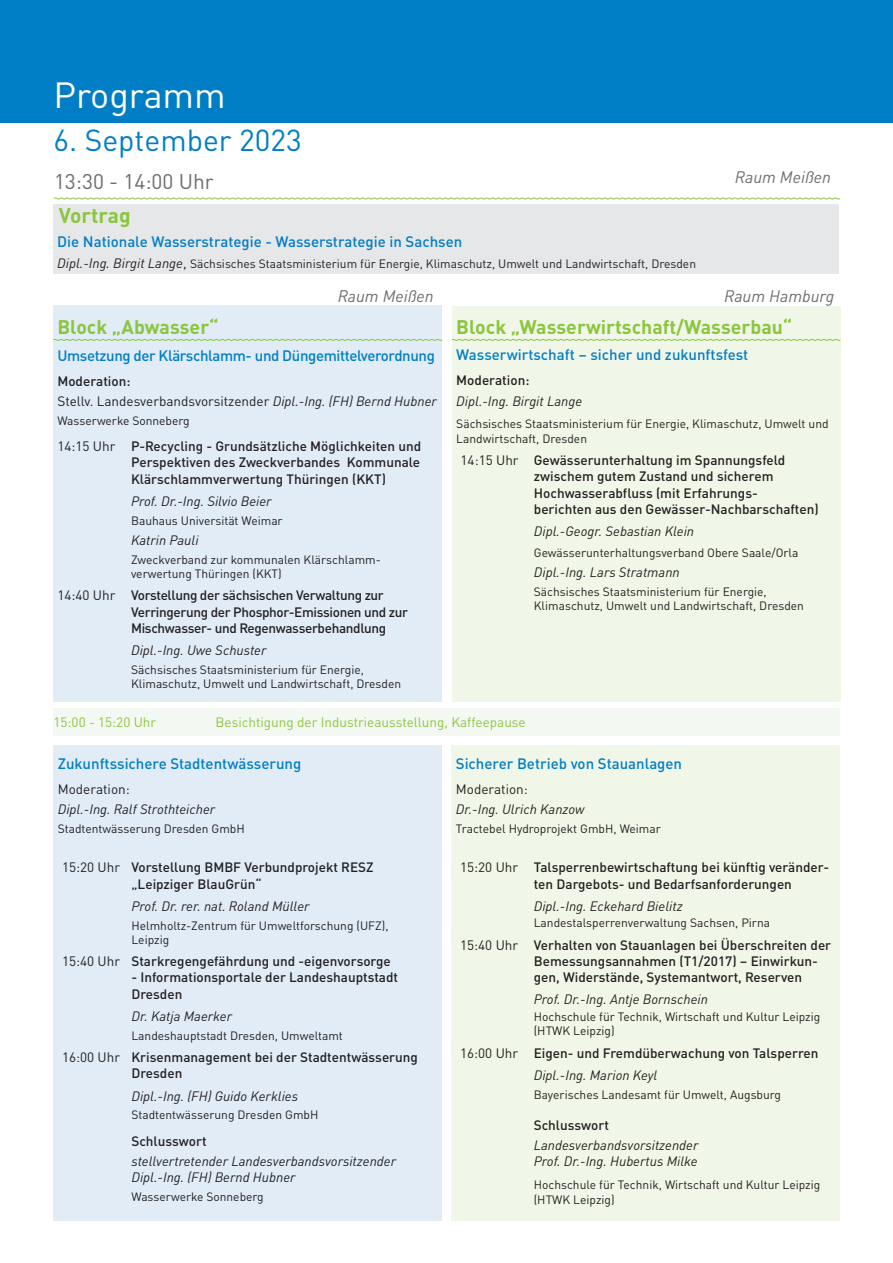
<style>
.page{position:relative;width:893px;height:1263px;background:#fff}
.page>*{position:absolute;margin:0;border:0;box-sizing:border-box;transform-origin:0 0}
.t1{font:36px "DINOT";color:#fff}
.t2{font:30px "DINOT";color:#007ec5}
.t3{font:21px "DINOT";color:#6c6d70}
.t4{font:700 21px "DINOT";color:#8bc63e}
.t5{font:700 19.5px "DINOT";color:#8bc63e}
.t6{font:italic 16.5px "DINOT";color:#6c6d70}
.t7{font:500 15px "DINOT";color:#007ec5}
.t8{font:500 15px "DINOT";letter-spacing:-.025em;color:#007ec5}
.t9{font:500 13.5px/16.2px "DINOT";color:#231f20}
.t10{font:italic 13.5px/16.2px "DINOT";color:#231f20}
.t11{font:500 13.5px/16.2px "DINOT";letter-spacing:-.025em;color:#231f20}
.t12{font:13.5px/20.4px "DINOT";color:#231f20}
.t13{font:13.5px "DINOT";color:#8bc63e}
.t14{font:12px/14.4px "DINOT";color:#231f20}
.s1{font-style:italic;font-size:13.5px}
.s2{font-size:13.5px}
.s3{font-weight:400}
.s4{font-weight:500}
.s5{font-style:italic}
.s6{font-weight:400;font-style:italic}
</style>
<div class="page">
<div style="left:54px;top:204px;width:785px;height:70px;background:#e6e7e9"></div>
<div style="left:0;top:0;width:893px;height:123px;background:#007ec5"></div>
<div style="left:452px;top:306px;width:388px;height:396px;background:#f1f7e8"></div>
<div style="left:53px;top:306px;width:389px;height:396px;background:#e1ecf7"></div>
<div style="left:54px;top:708px;width:786px;height:28px;background:#f3f9f2"></div>
<div style="left:452px;top:745px;width:388px;height:475px;background:#f1f7e8"></div>
<div style="left:54px;top:745px;width:388px;height:475px;background:#e1ecf7"></div>
<svg style="left:452px;top:339px;width:389px;height:2px"></svg>
<svg style="left:53px;top:339px;width:390px;height:2px"></svg>
<svg style="left:53px;top:197px;width:787px;height:3px"></svg>
<h1 class="t1" style="left:54px;top:68px;width:174px">Programm</h1>
<h2 class="t2" style="left:54px;top:117px;width:250px">6. September 2023</h2>
<h3 class="t3" style="left:54px;top:165px;width:161px">13:30 - 14:00 Uhr</h3>
<h3 class="t4" style="left:59px;top:199px;width:73px">Vortrag</h3>
<p class="t7" style="left:57px;top:230px;width:407px">Die Nationale Wasserstrategie - Wasserstrategie in Sachsen</p>
<p class="t14" style="left:57px;top:255px;width:640px"><span class="s1">Dipl.-Ing. Birgit Lange</span><span class="s2">,</span> Sächsisches Staatsministerium für Energie, Klimaschutz, Umwelt und Landwirtschaft, Dresden</p>
<h3 class="t6" style="left:735px;top:165px;width:98px">Raum Meißen</h3>
<h3 class="t6" style="left:338px;top:283px;width:98px">Raum Meißen</h3>
<h3 class="t6" style="left:724px;top:283px;width:112px">Raum Hamburg</h3>
<h3 class="t5" style="left:456px;top:312px;width:338px">Block „Wasserwirtschaft/Wasserbau“</h3>
<p class="t7" style="left:456px;top:343px;width:294px">Wasserwirtschaft – sicher und zukunftsfest</p>
<p class="t9" style="left:456px;top:371px;width:75px">Moderation:</p>
<p class="t10" style="left:456px;top:392px;width:127px">Dipl.-Ing. Birgit Lange</p>
<p class="t14" style="left:456px;top:416px;width:374px">Sächsisches Staatsministerium für Energie, Klimaschutz, Umwelt und<br>Landwirtschaft, Dresden</p>
<p class="t9" style="left:534px;top:451px;width:286px;text-indent:-73px"><span class="s3">14:15 Uhr</span> Gewässerunterhaltung im Spannungsfeld zwischem gutem Zustand und sicherem Hochwasserabfluss (mit Erfahrungs&shy;berichten aus den Gewässer-Nachbarschaften)</p>
<p class="t10" style="left:534px;top:522px;width:162px">Dipl.-Geogr. Sebastian Klein</p>
<p class="t14" style="left:534px;top:544px;width:266px">Gewässerunterhaltungsverband Obere Saale/Orla</p>
<p class="t10" style="left:534px;top:563px;width:147px">Dipl.-Ing. Lars Stratmann</p>
<p class="t14" style="left:534px;top:583px;width:272px">Sächsisches Staatsministerium für Energie,<br>Klimaschutz, Umwelt und Landwirtschaft, Dresden</p>
<h3 class="t5" style="left:57px;top:312px;width:163px">Block „Abwasser“</h3>
<p class="t8" style="left:57px;top:344px;width:379px">Umsetzung der Klärschlamm- und Düngemittelverordnung</p>
<p class="t12" style="left:57px;top:370px;width:381px"><span class="s4">Moderation:<br></span>Stellv. Landesverbandsvorsitzender <span class="s5">Dipl.-Ing. (FH) Bernd Hubner</span></p>
<p class="t14" style="left:57px;top:412px;width:134px">Wasserwerke Sonneberg</p>
<p class="t9" style="left:131px;top:437px;width:292px;text-align:justify;text-indent:-74px"><span class="s3">14:15 Uhr</span> P-Recycling - Grundsätzliche Möglichkeiten und Perspektiven des Zweckverbandes Kommunale Klärschlammverwertung Thüringen (KKT)</p>
<p class="t10" style="left:131px;top:492px;width:142px">Prof. Dr.-Ing. Silvio Beier</p>
<p class="t14" style="left:131px;top:512px;width:153px">Bauhaus Universität Weimar</p>
<p class="t10" style="left:131px;top:531px;width:69px">Katrin Pauli</p>
<p class="t14" style="left:131px;top:551px;width:251px">Zweckverband zur kommunalen Klärschlamm&shy;verwertung Thüringen (KKT)</p>
<p class="t11" style="left:131px;top:587px;width:279px;text-indent:-74px"><span class="s3">14:40 Uhr</span> Vorstellung der sächsischen Verwaltung zur<br>Verringerung der Phosphor-Emissionen und zur<br>Mischwasser- und Regenwasserbehandlung</p>
<p class="t10" style="left:131px;top:641px;width:137px">Dipl.-Ing. Uwe Schuster</p>
<p class="t14" style="left:131px;top:661px;width:272px">Sächsisches Staatsministerium für Energie,<br>Klimaschutz, Umwelt und Landwirtschaft, Dresden</p>
<p class="t13" style="left:54px;top:712px;width:104px">15:00 - 15:20 Uhr</p>
<p class="t13" style="left:216px;top:712px;width:312px">Besichtigung der Industrieausstellung, Kaffeepause</p>
<p class="t7" style="left:456px;top:752px;width:228px">Sicherer Betrieb von Stauanlagen</p>
<p class="t12" style="left:456px;top:778px;width:73px">Moderation:</p>
<p class="t10" style="left:456px;top:801px;width:130px">Dr.-Ing. Ulrich Kanzow</p>
<p class="t14" style="left:456px;top:821px;width:206px">Tractebel Hydroprojekt GmbH, Weimar</p>
<p class="t9" style="left:534px;top:858px;width:297px;text-indent:-74px"><span class="s3">15:20 Uhr</span> Talsperrenbewirtschaftung bei künftig veränder&shy;ten Dargebots- und Bedarfsanforderungen</p>
<p class="t10" style="left:534px;top:897px;width:150px">Dipl.-Ing. Eckehard Bielitz</p>
<p class="t14" style="left:534px;top:915px;width:238px">Landestalsperrenverwaltung Sachsen, Pirna</p>
<p class="t9" style="left:534px;top:936px;width:299px;text-indent:-74px"><span class="s3">15:40 Uhr</span> Verhalten von Stauanlagen bei Überschreiten der<br>Bemessungsannahmen (T1/2017) – Einwirkun&shy;gen, Widerstände, Systemantwort, Reserven</p>
<p class="t10" style="left:534px;top:991px;width:176px">Prof. Dr.-Ing. Antje Bornschein</p>
<p class="t14" style="left:534px;top:1009px;width:288px">Hochschule für Technik, Wirtschaft und Kultur Leipzig (HTWK Leipzig)</p>
<p class="t9" style="left:534px;top:1041px;width:286px;line-height:22.4px;text-indent:-74px"><span class="s3">16:00 Uhr</span> Eigen- und Fremdüberwachung von Talsperren<br><span class="s6">Dipl.-Ing. Marion Keyl</span></p>
<p class="t14" style="left:534px;top:1086px;width:249px">Bayerisches Landesamt für Umwelt, Augsburg</p>
<p class="t9" style="left:534px;top:1116px;width:77px">Schlusswort</p>
<p class="t10" style="left:534px;top:1136px;width:166px">Landesverbandsvorsitzender<br>Prof. Dr.-Ing. Hubertus Milke</p>
<p class="t14" style="left:534px;top:1177px;width:288px">Hochschule für Technik, Wirtschaft und Kultur Leipzig (HTWK Leipzig)</p>
<p class="t7" style="left:58px;top:752px;width:245px">Zukunftssichere Stadtentwässerung</p>
<p class="t12" style="left:58px;top:778px;width:73px">Moderation:</p>
<p class="t10" style="left:58px;top:801px;width:159px">Dipl.-Ing. Ralf Strothteicher</p>
<p class="t14" style="left:58px;top:821px;width:189px">Stadtentwässerung Dresden GmbH</p>
<p class="t9" style="left:131px;top:858px;width:244px;text-indent:-69px"><span class="s3">15:20 Uhr</span> Vorstellung BMBF Verbundprojekt RESZ „Leipziger BlauGrün“</p>
<p class="t10" style="left:131px;top:897px;width:180px">Prof. Dr. rer. nat. Roland Müller</p>
<p class="t14" style="left:131px;top:917px;width:259px">Helmholtz-Zentrum für Umweltforschung (UFZ),<br>Leipzig</p>
<p class="t9" style="left:62px;top:952px;width:330px"><span class="s3">15:40 Uhr</span> Starkregengefährdung und -eigenvorsorge</p>
<p class="t9" style="left:131px;top:969px;width:268px">- Informationsportale der Landeshauptstadt<br>Dresden</p>
<p class="t10" style="left:131px;top:1007px;width:102px">Dr. Katja Maerker</p>
<p class="t14" style="left:131px;top:1027px;width:213px">Landeshauptstadt Dresden, Umweltamt</p>
<p class="t9" style="left:131px;top:1048px;width:288px;text-indent:-69px"><span class="s3">16:00 Uhr</span> Krisenmanagement bei der Stadtentwässerung<br>Dresden</p>
<p class="t10" style="left:131px;top:1087px;width:168px">Dipl.-Ing. (FH) Guido Kerklies</p>
<p class="t14" style="left:131px;top:1107px;width:189px">Stadtentwässerung Dresden GmbH</p>
<p class="t9" style="left:131px;top:1132px;width:77px">Schlusswort</p>
<p class="t10" style="left:131px;top:1152px;width:266px">stellvertretender Landesverbandsvorsitzender<br>Dipl.-Ing. (FH) Bernd Hubner</p>
<p class="t14" style="left:131px;top:1189px;width:134px">Wasserwerke Sonneberg</p>
</div>
